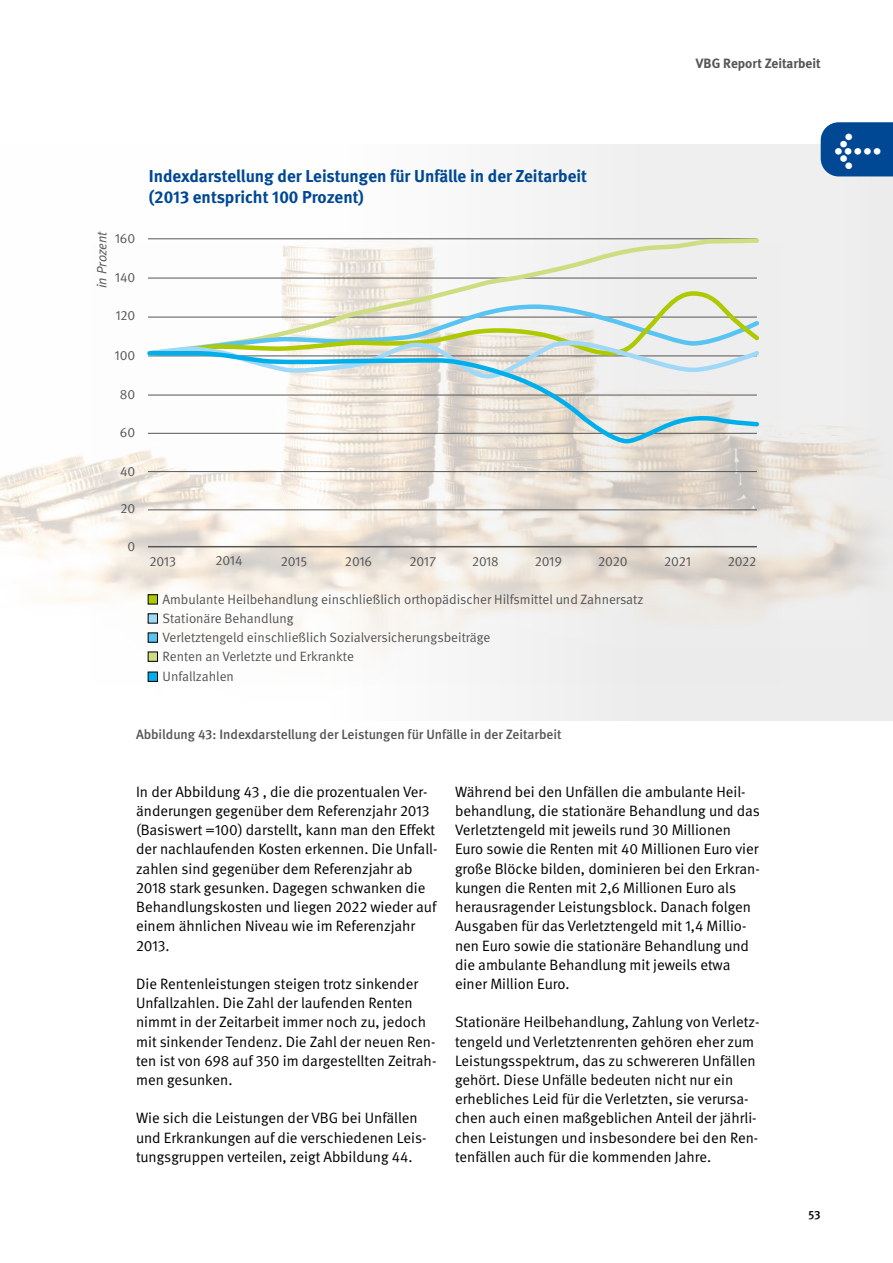
<style>
.page{position:relative;width:893px;height:1263px;background:#fff}
.page>*{position:absolute;margin:0;border:0;box-sizing:border-box;transform-origin:0 0}
.t1{font:700 39px "DGUV Meta";color:#fff}
._01_Überschriften_Zwischenüberschrift_Bla{font:700 17.25px/20.2px "DGUV Meta";color:#004893}
._02_Fließtext_Fließtext{font:15px/19.2px "DGUV Meta";color:#000}
.t2{font:13.5px/19.4px "DGUV Meta";color:#565655}
._02_Fließtext_Bildunterschrift_Zähler{font:500 13.5px "DGUV Meta";color:#565655}
.t3{font:700 13.5px "DGUV Meta";color:#565655}
.t4{font:italic 13.5px "DGUV Meta";color:#565655}
.t5{font:500 12px "DGUV Meta";color:#000}
</style>
<div class="page">
<div style="left:821px;top:122px;width:72px;height:54px;background:#004893"></div>
<svg style="left:148px;top:236px;width:613px;height:8px"></svg>
<img style="left:92px;top:244px;width:689px;height:442px">
<p class="t3" style="left:696px;top:55px;width:126px">VBG Report Zeitarbeit</p>
<p class="t4" style="left:94px;top:288px;width:58px;rotate:-90deg">in Prozent</p>
<p class="t2" style="left:115px;top:229px;width:22px">160</p>
<p class="t2" style="left:115px;top:268px;width:22px">140</p>
<p class="t2" style="left:115px;top:306px;width:22px">120</p>
<p class="t2" style="left:115px;top:346px;width:22px">100</p>
<p class="t2" style="left:120px;top:385px;width:17px">80</p>
<p class="t2" style="left:120px;top:423px;width:17px">60</p>
<p class="t2" style="left:120px;top:462px;width:17px">40</p>
<p class="t2" style="left:121px;top:499px;width:16px">20</p>
<p class="t2" style="left:128px;top:536px;width:9px">0</p>
<h2 class="_01_Überschriften_Zwischenüberschrift_Bla" style="left:149px;top:167px;width:440px">Indexdarstellung der Leistungen für Unfälle in der Zeitarbeit (2013 entspricht 100 Prozent)</h2>
<p class="t2" style="left:216px;top:551px;width:29px">2014</p>
<p class="t2" style="left:281px;top:552px;width:28px">2015</p>
<p class="t2" style="left:345px;top:552px;width:29px">2016</p>
<p class="t2" style="left:409px;top:552px;width:28px">2017</p>
<p class="t2" style="left:472px;top:552px;width:28px">2018</p>
<p class="t2" style="left:535px;top:552px;width:29px">2019</p>
<p class="t2" style="left:598px;top:552px;width:31px">2020</p>
<p class="t2" style="left:664px;top:552px;width:28px">2021</p>
<p class="t2" style="left:728px;top:552px;width:30px">2022</p>
<p class="t2" style="left:163px;top:590px;width:482px">Ambulante Heilbehandlung einschließlich orthopädischer Hilfsmittel und Zahnersatz</p>
<p class="t2" style="left:149px;top:552px;width:28px">2013</p>
<p class="t2" style="left:163px;top:609px;width:329px">Stationäre Behandlung<br>Verletztengeld einschließlich Sozialversicherungsbeiträge Renten an Verletzte und Erkrankte<br>Unfallzahlen</p>
<p class="_02_Fließtext_Bildunterschrift_Zähler" style="left:136px;top:727px;width:427px">Abbildung 43: Indexdarstellung der Leistungen für Unfälle in der Zeitarbeit</p>
<p class="_02_Fließtext_Fließtext" style="left:136px;top:782px;width:303px">In der Abbildung 43 , die die prozentualen Ver&shy;änderungen gegenüber dem Referenzjahr 2013 (Basiswert =100) darstellt, kann man den Effekt der nachlaufenden Kosten erkennen. Die Unfall&shy;zahlen sind gegenüber dem Referenzjahr ab 2018 stark gesunken. Dagegen schwanken die Behandlungskosten und liegen 2022 wieder auf einem ähnlichen Niveau wie im Referenzjahr 2013.</p>
<p class="_02_Fließtext_Fließtext" style="left:136px;top:974px;width:302px">Die Rentenleistungen steigen trotz sinkender Unfallzahlen. Die Zahl der laufenden Renten nimmt in der Zeitarbeit immer noch zu, jedoch mit sinkender Tendenz. Die Zahl der neuen Ren&shy;ten ist von 698 auf 350 im dargestellten Zeitrah&shy;men gesunken.</p>
<p class="_02_Fließtext_Fließtext" style="left:136px;top:1109px;width:292px">Wie sich die Leistungen der VBG bei Unfällen und Erkrankungen auf die verschiedenen Leis&shy;tungsgruppen verteilen, zeigt Abbildung 44.</p>
<p class="_02_Fließtext_Fließtext" style="left:455px;top:782px;width:306px">Während bei den Unfällen die ambulante Heil&shy;behandlung, die stationäre Behandlung und das Verletztengeld mit jeweils rund 30 Millionen Euro sowie die Renten mit 40 Millionen Euro vier große Blöcke bilden, dominieren bei den Erkran&shy;kungen die Renten mit 2,6 Millionen Euro als herausragender Leistungsblock. Danach folgen Ausgaben für das Verletztengeld mit 1,4 Millio&shy;nen Euro sowie die stationäre Behandlung und die ambulante Behandlung mit jeweils etwa einer Million Euro.</p>
<p class="_02_Fließtext_Fließtext" style="left:455px;top:1013px;width:306px">Stationäre Heilbehandlung, Zahlung von Verletz&shy;tengeld und Verletztenrenten gehören eher zum Leistungsspektrum, das zu schwereren Unfällen gehört. Diese Unfälle bedeuten nicht nur ein erhebliches Leid für die Verletzten, sie verursa&shy;chen auch einen maßgeblichen Anteil der jährli&shy;chen Leistungen und insbesondere bei den Ren&shy;tenfällen auch für die kommenden Jahre.</p>
<h1 class="t1" style="left:834px;top:125px;width:48px">←</h1>
<p class="t5" style="left:808px;top:1208px;width:14px">53</p>
</div>
